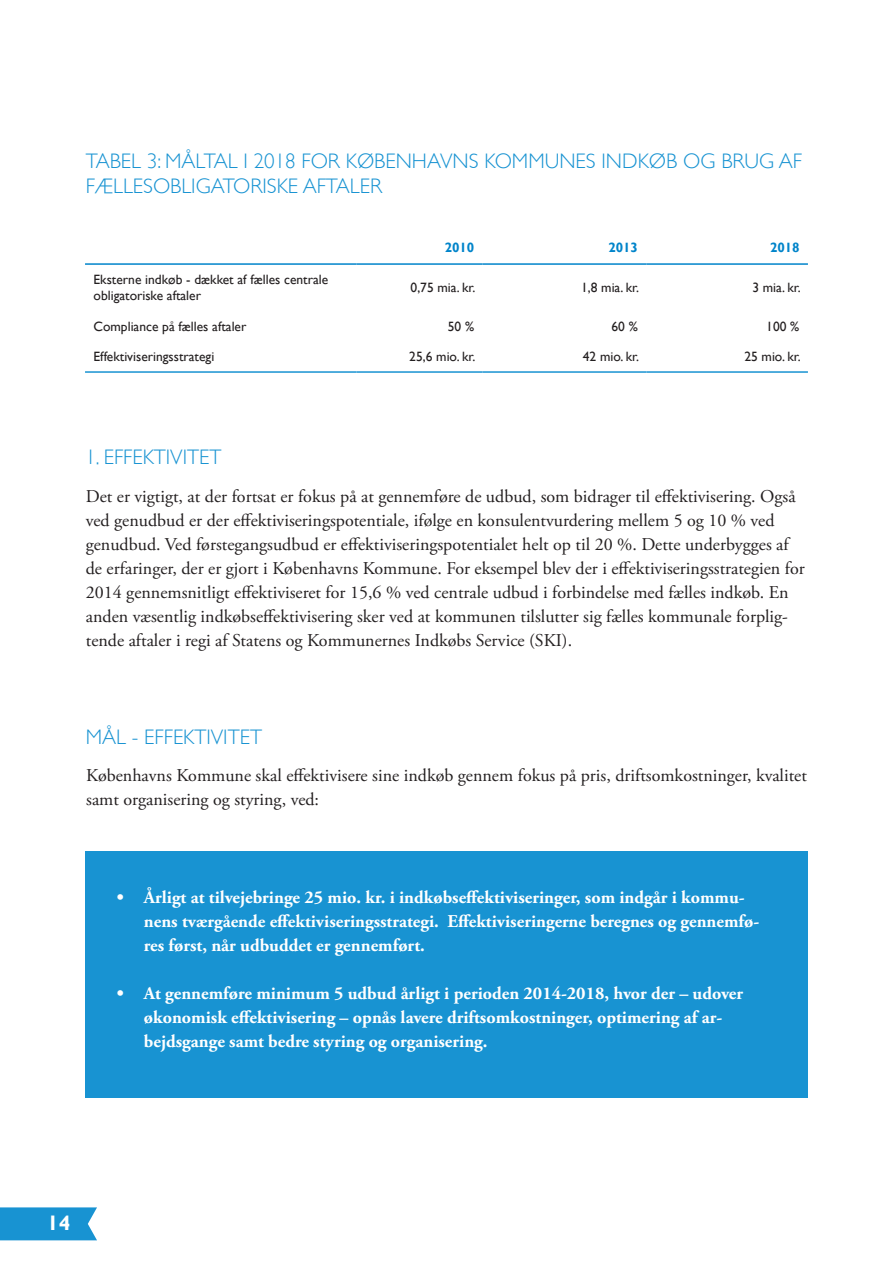
<style>
.page{position:relative;width:893px;height:1263px;background:#fff}
.page>*{position:absolute;margin:0;border:0;box-sizing:border-box;transform-origin:0 0}
.t1{font:300 21px/25.2px "Gill Sans";color:#1893d2}
.t2{font:700 21px "Gill Sans";color:#fff}
.t3{font:18px/24px "Adobe Garamond Pro";color:#231f20}
.t4{font:700 18px/24px "Adobe Garamond Pro";color:#fff}
.t5{font:13.5px/16.2px "Gill Sans";color:#231f20}
.t6{font:700 13.5px "Gill Sans";letter-spacing:-.01em;color:#0084ca}
</style>
<div class="page">
<svg style="left:0;top:1207px;width:97px;height:33px;background:#2599d4"></svg>
<hr style="left:85px;top:263px;width:271px;height:2px;background:#0084ca">
<hr style="left:356px;top:263px;width:127px;height:2px;background:#0084ca">
<hr style="left:483px;top:263px;width:163px;height:2px;background:#0084ca">
<hr style="left:646px;top:263px;width:162px;height:2px;background:#0084ca">
<hr style="left:85px;top:371px;width:271px;height:2px;background:#1893d2">
<hr style="left:356px;top:371px;width:127px;height:2px;background:#1893d2">
<hr style="left:483px;top:371px;width:163px;height:2px;background:#1893d2">
<hr style="left:646px;top:371px;width:162px;height:2px;background:#1893d2">
<div style="left:86px;top:851px;width:722px;height:247px;background:#1893d2"></div>
<p class="t1" style="left:86px;top:150px;width:718px">TABEL 3: MÅLTAL I 2018 FOR KØBENHAVNS KOMMUNES INDKØB OG BRUG AF<br>FÆLLESOBLIGATORISKE AFTALER</p>
<p class="t6" style="left:445px;top:242px;width:31px">2010</p>
<p class="t6" style="left:608px;top:242px;width:31px">2013</p>
<p class="t6" style="left:770px;top:242px;width:31px">2018</p>
<p class="t5" style="left:94px;top:272px;width:236px">Eksterne indkøb - dækket af fælles centrale obligatoriske aftaler</p>
<p class="t5" style="left:411px;top:280px;width:66px">0,75 mia. kr.</p>
<p class="t5" style="left:581px;top:280px;width:60px">1,8 mia. kr.</p>
<p class="t5" style="left:752px;top:280px;width:50px">3 mia. kr.</p>
<p class="t5" style="left:94px;top:319px;width:154px">Compliance på fælles aftaler</p>
<p class="t5" style="left:448px;top:319px;width:28px">50 %</p>
<p class="t5" style="left:611px;top:319px;width:28px">60 %</p>
<p class="t5" style="left:766px;top:319px;width:35px">100 %</p>
<p class="t5" style="left:94px;top:350px;width:122px">Effektiviseringsstrategi</p>
<p class="t5" style="left:409px;top:350px;width:68px">25,6 mio. kr.</p>
<p class="t5" style="left:583px;top:350px;width:58px">42 mio. kr.</p>
<p class="t5" style="left:744px;top:350px;width:58px">25 mio. kr.</p>
<p class="t1" style="left:85px;top:446px;width:138px">1. EFFEKTIVITET</p>
<p class="t3" style="left:86px;top:485px;width:720px">Det er vigtigt, at der fortsat er fokus på at gennemføre de udbud, som bidrager til effektivisering. Også ved genudbud er der effektiviseringspotentiale, ifølge en konsulentvurdering mellem 5 og 10 % ved genudbud. Ved førstegangsudbud er effektiviseringspotentialet helt op til 20 %. Dette underbygges af de erfaringer, der er gjort i Københavns Kommune. For eksempel blev der i effektiviseringsstrategien for 2014 gennemsnitligt effektiviseret for 15,6 % ved centrale udbud i forbindelse med fælles indkøb. En anden væsentlig indkøbseffektivisering sker ved at kommunen tilslutter sig fælles kommunale forplig&shy;tende aftaler i regi af Statens og Kommunernes Indkøbs Service (SKI).</p>
<p class="t1" style="left:86px;top:726px;width:178px">MÅL - EFFEKTIVITET</p>
<p class="t3" style="left:86px;top:763px;width:722px">Københavns Kommune skal effektivisere sine indkøb gennem fokus på pris, driftsomkostninger, kvalitet samt organisering og styring, ved:</p>
<p class="t4" style="left:144px;top:885px;width:617px;text-indent:-27px">• Årligt at tilvejebringe 25 mio. kr. i indkøbseffektiviseringer, som indgår i kommu&shy;nens tværgående effektiviseringsstrategi. Effektiviseringerne beregnes og gennemfø&shy;res først, når udbuddet er gennemført.</p>
<p class="t4" style="left:144px;top:981px;width:601px;text-indent:-27px">• At gennemføre minimum 5 udbud årligt i perioden 2014-2018, hvor der – udover økonomisk effektivisering – opnås lavere driftsomkostninger, optimering af ar&shy;bejdsgange samt bedre styring og organisering.</p>
<p class="t2" style="left:47px;top:1214px;width:25px">14</p>
</div>
